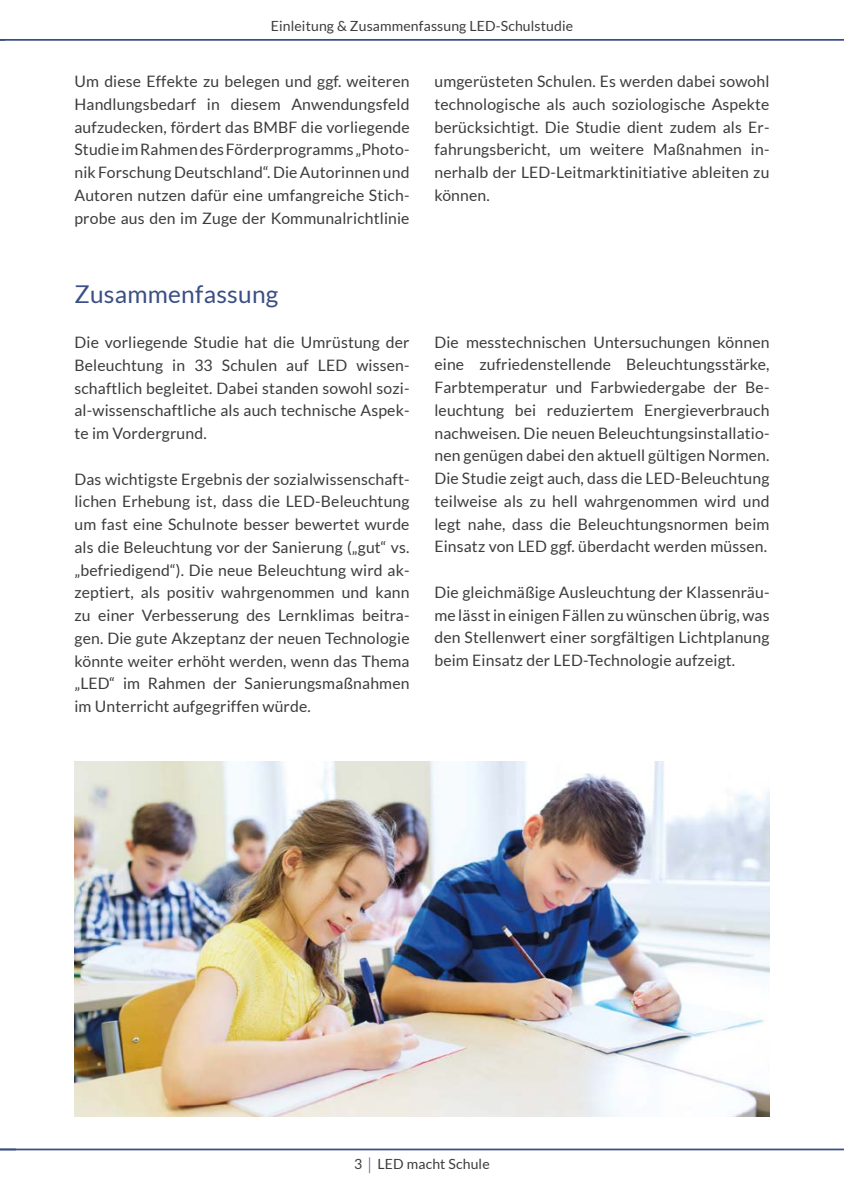
<style>
.page{position:relative;width:844px;height:1191px;background:#fff}
.page>*{position:absolute;margin:0;border:0;box-sizing:border-box;transform-origin:0 0}
.t1{font:24.5px "Lato";letter-spacing:.01em;color:#3b4f85}
.t2{font:15.75px/22.8px "Lato";letter-spacing:.01em;color:#3c3c3b;text-align:justify}
.t3{font:14px "Lato";letter-spacing:.01em;color:#3c3c3b}
</style>
<div class="page">
<hr style="left:0;top:1148px;width:843px;height:2px;background:#3b4f85">
<hr style="left:0;top:39px;width:843px;height:2px;background:#3b4f85">
<img style="left:74px;top:761px;width:695px;height:355px">
<p class="t3" style="left:271px;top:18px;width:304px">Einleitung &amp; Zusammenfassung LED-Schulstudie</p>
<p class="t2" style="left:74px;top:70px;width:336px">Um diese Effekte zu belegen und ggf. weiteren Handlungsbedarf in diesem Anwendungsfeld aufzudecken, fördert das BMBF die vorliegende Studie im Rahmen des Förderprogramms „Photo&shy;nik Forschung Deutschland“. Die Autorinnen und Autoren nutzen dafür eine umfangreiche Stich&shy;probe aus den im Zuge der Kommunalrichtlinie</p>
<p class="t2" style="left:434px;top:70px;width:336px">umgerüsteten Schulen. Es werden dabei sowohl technologische als auch soziologische Aspekte berücksichtigt. Die Studie dient zudem als Er&shy;fahrungsbericht, um weitere Maßnahmen in&shy;nerhalb der LED-Leitmarktinitiative ableiten zu können.</p>
<h3 class="t1" style="left:74px;top:280px;width:205px">Zusammenfassung</h3>
<p class="t2" style="left:74px;top:331px;width:336px">Die vorliegende Studie hat die Umrüstung der Beleuchtung in 33 Schulen auf LED wissen&shy;schaftlich begleitet. Dabei standen sowohl sozi&shy;al-wissenschaftliche als auch technische Aspek&shy;te im Vordergrund.</p>
<p class="t2" style="left:74px;top:467px;width:336px">Das wichtigste Ergebnis der sozialwissenschaft&shy;lichen Erhebung ist, dass die LED-Beleuchtung um fast eine Schulnote besser bewertet wurde als die Beleuchtung vor der Sanierung („gut“ vs. „befriedigend“). Die neue Beleuchtung wird ak&shy;zeptiert, als positiv wahrgenommen und kann zu einer Verbesserung des Lernklimas beitra&shy;gen. Die gute Akzeptanz der neuen Technologie könnte weiter erhöht werden, wenn das Thema „LED“ im Rahmen der Sanierungsmaßnahmen im Unterricht aufgegriffen würde.</p>
<p class="t2" style="left:434px;top:330px;width:336px">Die messtechnischen Untersuchungen können eine zufriedenstellende Beleuchtungsstärke, Farbtemperatur und Farbwiedergabe der Be&shy;leuchtung bei reduziertem Energieverbrauch nachweisen. Die neuen Beleuchtungsinstallatio&shy;nen genügen dabei den aktuell gültigen Normen.<br>Die Studie zeigt auch, dass die LED-Beleuchtung teilweise als zu hell wahrgenommen wird und legt nahe, dass die Beleuchtungsnormen beim Einsatz von LED ggf. überdacht werden müssen.</p>
<p class="t2" style="left:434px;top:580px;width:336px">Die gleichmäßige Ausleuchtung der Klassenräu&shy;me lässt in einigen Fällen zu wünschen übrig, was den Stellenwert einer sorgfältigen Lichtplanung beim Einsatz der LED-Technologie aufzeigt.</p>
<p class="t3" style="left:354px;top:1156px;width:137px">3 LED macht Schule</p>
</div>
